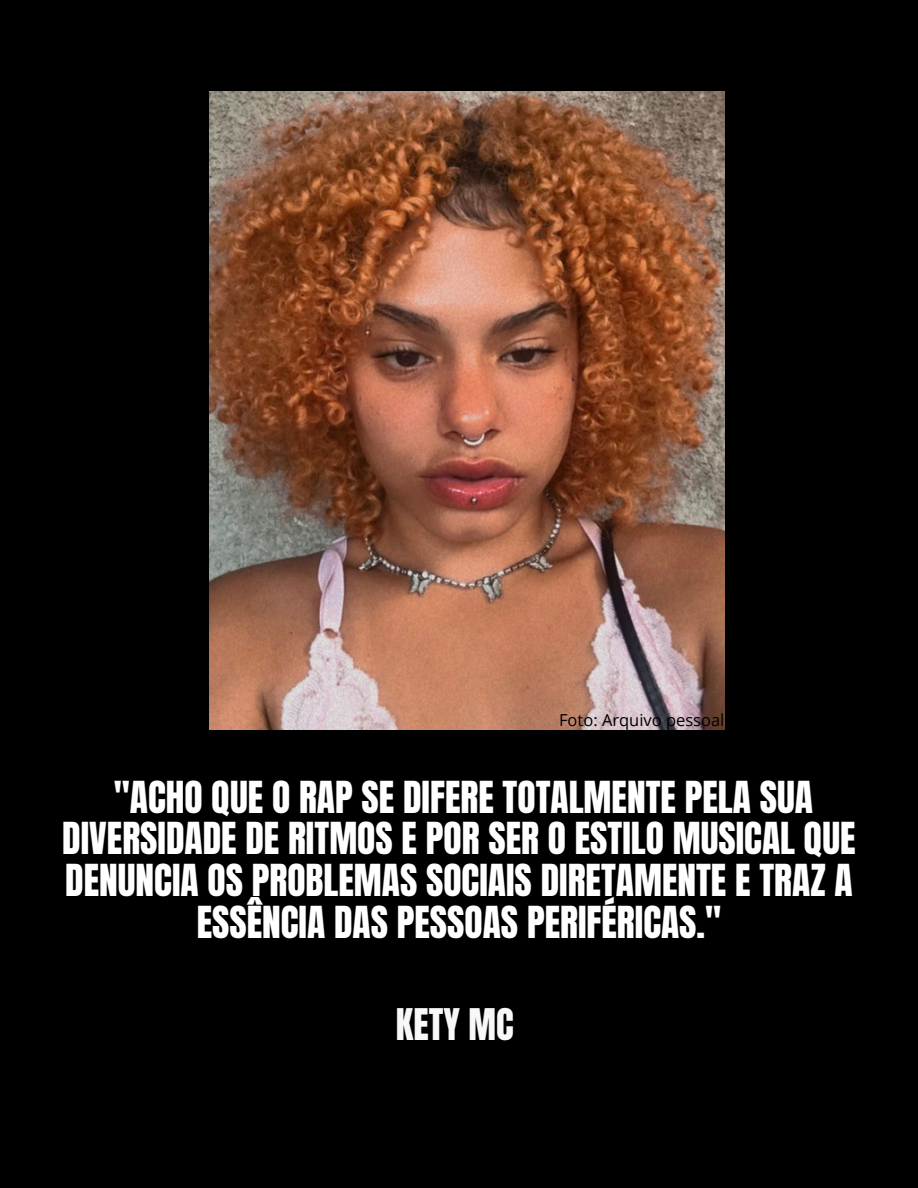
<style>
.page{position:relative;width:918px;height:1188px;background:#000}
.page>*{position:absolute;margin:0;border:0;box-sizing:border-box;transform-origin:0 0}
.t1{font:37.5px/41.7px "Anton";color:#fff;text-align:center}
.t2{font:37.05px "Anton";color:#f8f8f8}
.t3{font:16.5px "Open Sans";color:#000}
</style>
<div class="page">
<img style="left:209px;top:92px;width:515px;height:638px">
<p class="t3" style="left:559px;top:708px;width:167px">Foto: Arquivo pessoal</p>
<p class="t1" style="left:62px;top:777px;width:795px">"ACHO QUE O RAP SE DIFERE TOTALMENTE PELA SUA DIVERSIDADE DE RITMOS E POR SER O ESTILO MUSICAL QUE DENUNCIA OS PROBLEMAS SOCIAIS DIRETAMENTE E TRAZ A ESSÊNCIA DAS PESSOAS PERIFÉRICAS."</p>
<p class="t2" style="left:396px;top:998px;width:119px">KETY MC</p>
</div>
